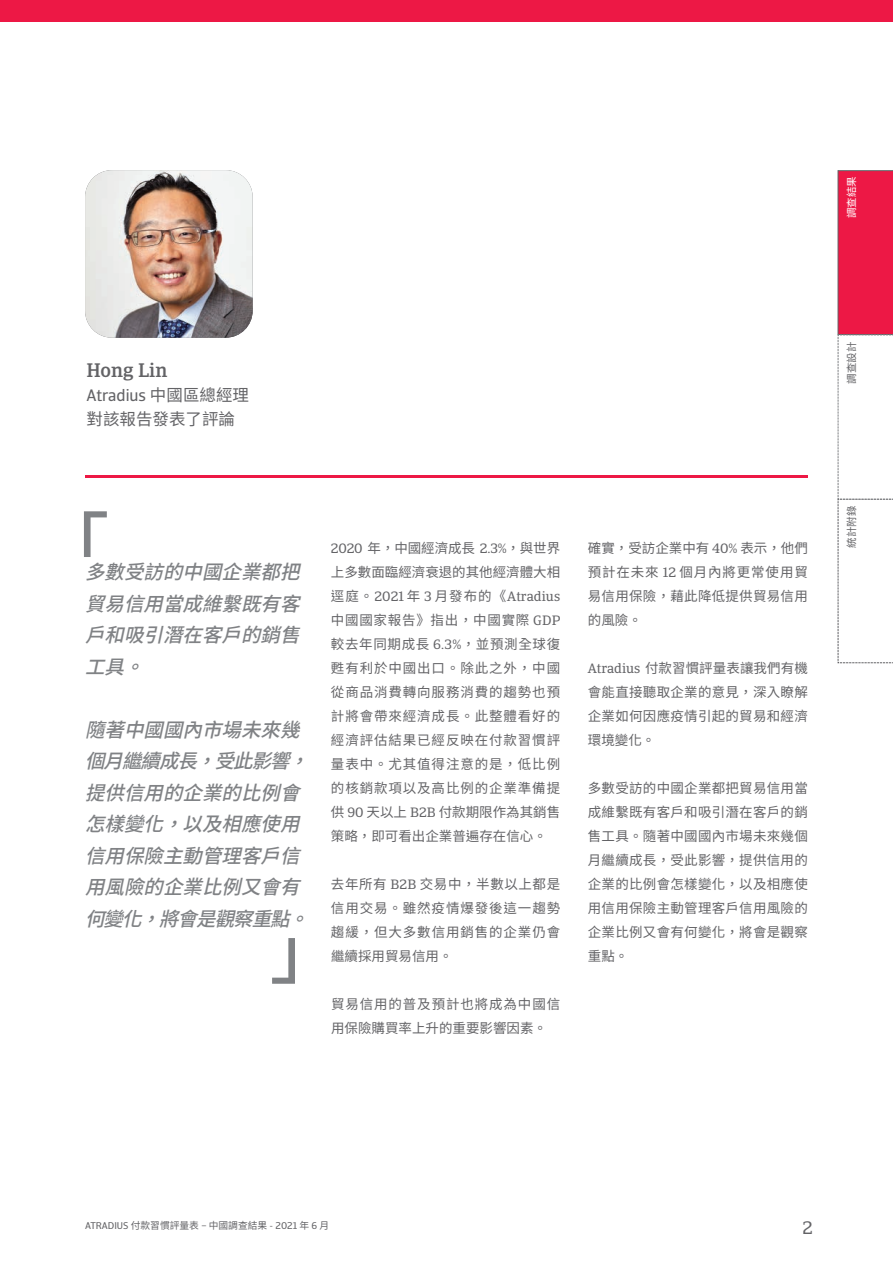
<style>
.page{position:relative;width:893px;height:1263px;background:#fff}
.page>*{position:absolute;margin:0;border:0;box-sizing:border-box;transform-origin:0 0}
.t1{font:500 71.1px "Noto Sans CJ Ktc";color:#808285}
.t2{font:italic 500 19.5px/31.5px "Noto Sans CJ Ktc";color:#808285;text-align:justify}
.t3{font:500 19.5px "Catalana";color:#636366}
.t4{font:18px "Catalana";color:#636366}
.t5{font:16.5px "Catalana Sans";color:#636366}
.t6{font:16.5px "Noto Sans CJ Ktc";color:#636366}
.t7{font:13.5px/24px "Noto Sans CJ Ktc";letter-spacing:.02em;color:#636366;text-align:justify}
.t8{font:13.5px/24px "Noto Sans CJ Ktc";color:#636366}
.t9{font:13.5px/24px "Noto Sans CJ Ktc";letter-spacing:.065em;color:#636366}
.t10{font:13.5px "Catalana";letter-spacing:.005em;color:#636366}
.t11{font:10.5px "Noto Sans CJ Ktc";color:#636366}
.t12{font:10.5px "Noto Sans CJ Ktc";color:#fff}
.t13{font:9.75px "Catalana Sans";color:#636366}
.s1{font-family:"Noto Sans CJ Ktc"}
.s2{font-family:"Catalana"}
</style>
<div class="page">
<svg style="left:837px;top:170px;width:56px;height:493px"></svg>
<div style="left:0;top:0;width:893px;height:21px;background:#ed1845"></div>
<img style="left:85px;top:170px;width:168px;height:168px;border-radius:27px">
<hr style="left:85px;top:475px;width:723px;height:3px;background:#ed1845">
<p class="t12" style="left:846px;top:218px;width:43px;rotate:-90deg">調查結果</p>
<h2 class="t3" style="left:87px;top:362px;width:82px">Hong Lin</h2>
<p class="t5" style="left:87px;top:389px;width:164px">Atradius <span class="s1">中國區總經理</span></p>
<p class="t6" style="left:87px;top:409px;width:150px">對該報告發表了評論</p>
<h1 class="t1" style="left:38px;top:505px;width:73px">「</h1>
<h2 class="t2" style="left:85px;top:557px;width:228px">多數受訪的中國企業都把貿易信用當成維繫既有客戶和吸引潛在客戶的銷售工具。</h2>
<h2 class="t2" style="left:85px;top:714px;width:237px;text-align:left">隨著中國國內市場未來幾個月繼續成長，受此影響，提供信用的企業的比例會怎樣變化，以及相應使用信用保險主動管理客戶信用風險的企業比例又會有何變化，將會是觀察重點。</h2>
<h1 class="t1" style="left:270px;top:911px;width:73px">」</h1>
<p class="t8" style="left:331px;top:536px;width:231px"><span class="s2">2020</span> 年，中國經濟成長 <span class="s2">2.3%</span>，與世界上多數面臨經濟衰退的其他經濟體大相</p>
<p class="t10" style="left:331px;top:591px;width:231px"><span class="s1">逕庭。</span>2021 <span class="s1">年</span> 3 <span class="s1">月發布的《</span>Atradius</p>
<p class="t7" style="left:331px;top:608px;width:231px">中國國家報告》指出，中國實際 <span class="s2">GDP</span>較去年同期成長 <span class="s2">6.3%</span>，並預測全球復甦有利於中國出口。除此之外，中國從商品消費轉向服務消費的趨勢也預計將會帶來經濟成長。此整體看好的經濟評估結果已經反映在付款習慣評量表中。尤其值得注意的是，低比例的核銷款項以及高比例的企業準備提供 <span class="s2">90</span> 天以上 <span class="s2">B2B</span> 付款期限作為其銷售策略，即可看出企業普遍存在信心。</p>
<p class="t7" style="left:331px;top:872px;width:231px">去年所有 <span class="s2">B2B</span> 交易中，半數以上都是信用交易。雖然疫情爆發後這一趨勢趨緩，但大多數信用銷售的企業仍會繼續採用貿易信用。</p>
<p class="t9" style="left:331px;top:992px;width:231px">貿易信用的普及預計也將成為中國信用保險購買率上升的重要影響因素。</p>
<p class="t7" style="left:588px;top:536px;width:221px">確實，受訪企業中有 <span class="s2">40%</span> 表示，他們預計在未來 <span class="s2">12</span> 個月內將更常使用貿易信用保險，藉此降低提供貿易信用的風險。</p>
<p class="t7" style="left:588px;top:656px;width:221px"><span class="s2">Atradius</span> 付款習慣評量表讓我們有機會能直接聽取企業的意見，深入瞭解企業如何因應疫情引起的貿易和經濟環境變化。</p>
<p class="t7" style="left:588px;top:776px;width:221px">多數受訪的中國企業都把貿易信用當成維繫既有客戶和吸引潛在客戶的銷售工具。隨著中國國內市場未來幾個月繼續成長，受此影響，提供信用的企業的比例會怎樣變化，以及相應使用信用保險主動管理客戶信用風險的企業比例又會有何變化，將會是觀察重點。</p>
<p class="t11" style="left:846px;top:384px;width:43px;rotate:-90deg">調查設計</p>
<p class="t11" style="left:846px;top:548px;width:43px;rotate:-90deg">統計附錄</p>
<p class="t13" style="left:85px;top:1222px;width:246px">ATRADIUS <span class="s1">付款習慣評量表</span> – <span class="s1">中國調查結果</span> - 2021 <span class="s1">年</span> 6 <span class="s1">月</span></p>
<h3 class="t4" style="left:803px;top:1221px;width:12px">2</h3>
</div>
